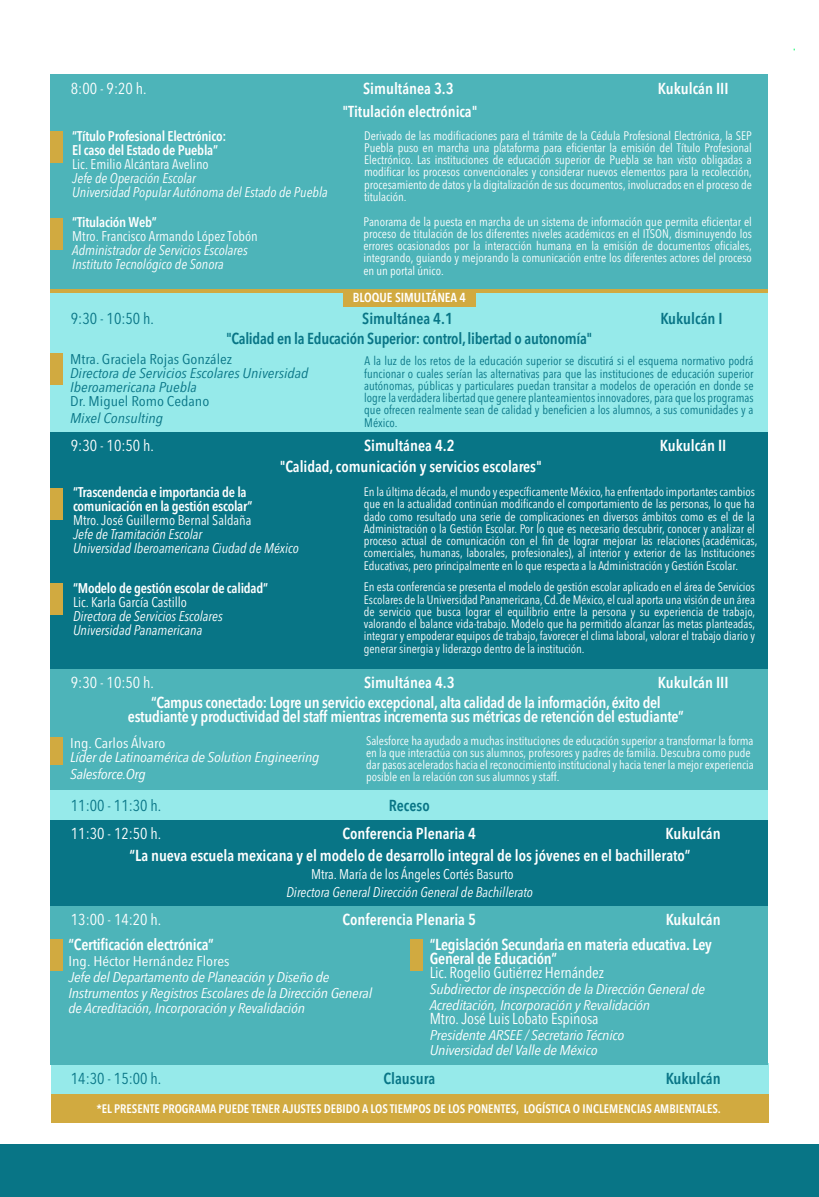
<style>
.page{position:relative;width:819px;height:1197px;background:#fff}
.page>*{position:absolute;margin:0;border:0;box-sizing:border-box;transform-origin:0 0}
.t1{font:600 condensed 15.75px/22.2px "Avenir Next LT Pro";letter-spacing:-.015em;color:#fff;text-align:center}
.t2{font:condensed 15.75px "Avenir Next LT Pro";letter-spacing:-.01em;color:#fff}
.t3{font:600 condensed 15.75px/19.8px "Avenir Next LT Pro";letter-spacing:-.015em;color:#087586;text-align:center}
.t4{font:condensed 15.75px "Avenir Next LT Pro";color:#087586}
.t5{font:italic condensed 14px/15.8px "Avenir Next LT Pro";letter-spacing:-.015em;color:#fff;scale:1.13 1}
.t6{font:italic condensed 14px/14px "Avenir Next LT Pro";letter-spacing:-.015em;color:#fff}
.t7{font:600 condensed 14px/14px "Avenir Next LT Pro";letter-spacing:-.015em;color:#fff}
.t8{font:condensed 14px "Avenir Next LT Pro";color:#fff}
.t9{font:italic condensed 14px/14px "Avenir Next LT Pro";color:#087586;scale:1.13 1}
.t10{font:condensed 14px "Avenir Next LT Pro";color:#087586;scale:1.13 1}
.t11{font:condensed 14px "Avenir Next LT Pro";color:#fff;scale:1.13 1}
.t12{font:600 condensed 12.95px "Avenir Next LT Pro";color:#fff}
.t13{font:condensed 12.25px/12.2px "Avenir Next LT Pro";color:#fff;text-align:justify}
.t14{font:condensed 12.25px/12.2px "Avenir Next LT Pro";color:#087586;text-align:justify}
.t15{font:600 condensed 12.25px "Avenir Next LT Pro";color:#fff}
</style>
<div class="page">
<div style="left:0;top:1144px;width:819px;height:53px;background:#087586"></div>
<div style="left:51px;top:790px;width:717px;height:32px;background:#96eaea"></div>
<div style="left:51px;top:1063px;width:717px;height:32px;background:#96eaea"></div>
<div style="left:51px;top:1094px;width:717px;height:29px;background:#d1aa40"></div>
<div style="left:51px;top:821px;width:717px;height:85px;background:#087586"></div>
<div style="left:51px;top:292px;width:717px;height:141px;background:#96eaea"></div>
<div style="left:51px;top:667px;width:717px;height:123px;background:#4db4b9"></div>
<div style="left:51px;top:432px;width:717px;height:236px;background:#087586"></div>
<div style="left:51px;top:906px;width:717px;height:158px;background:#4db4b9"></div>
<div style="left:51px;top:74px;width:717px;height:217px;background:#4db4b9"></div>
<div style="left:51px;top:354px;width:12px;height:31px;background:#d1aa40"></div>
<div style="left:51px;top:737px;width:12px;height:28px;background:#d1aa40"></div>
<div style="left:51px;top:488px;width:12px;height:31px;background:#d1aa40"></div>
<div style="left:51px;top:583px;width:12px;height:32px;background:#d1aa40"></div>
<div style="left:51px;top:939px;width:12px;height:31px;background:#d1aa40"></div>
<div style="left:410px;top:939px;width:13px;height:31px;background:#d1aa40"></div>
<div style="left:51px;top:131px;width:12px;height:32px;background:#d1aa40"></div>
<div style="left:51px;top:218px;width:12px;height:31px;background:#d1aa40"></div>
<hr style="left:51px;top:289px;width:717px;height:4px;background:#d1aa40">
<div style="left:343px;top:289px;width:132px;height:18px;background:#d1aa40"></div>
<p class="t2" style="left:71px;top:79px;width:77px">8:00 - 9:20 h.</p>
<p class="t1" style="left:363px;top:77px;width:92px">Simultánea 3.3</p>
<p class="t1" style="left:658px;top:77px;width:72px">Kukulcán III</p>
<p class="t1" style="left:343px;top:101px;width:136px">"Titulación electrónica"</p>
<p class="t7" style="left:72px;top:129px;width:156px">“Título Profesional Electrónico:<br>El caso del Estado de Puebla”</p>
<p class="t8" style="left:72px;top:156px;width:138px">Lic. Emilio Alcántara Avelino</p>
<p class="t6" style="left:72px;top:171px;width:257px">Jefe de Operación Escolar<br>Universidad Popular Autónoma del Estado de Puebla</p>
<p class="t7" style="left:72px;top:215px;width:86px">“Titulación Web”</p>
<p class="t8" style="left:72px;top:227px;width:187px">Mtro. Francisco Armando López Tobón</p>
<p class="t6" style="left:72px;top:243px;width:177px">Administrador de Servicios Escolares<br>Instituto Tecnológico de Sonora</p>
<p class="t13" style="left:364px;top:129px;width:389px">Derivado de las modificaciones para el trámite de la Cédula Profesional Electrónica, la SEP Puebla puso en marcha una plataforma para eficientar la emisión del Título Profesional Electrónico. Las instituciones de educación superior de Puebla se han visto obligadas a modificar los procesos convencionales y considerar nuevos elementos para la recolección, procesamiento de datos y la digitalización de sus documentos, involucrados en el proceso de titulación.</p>
<p class="t13" style="left:363px;top:215px;width:390px">Panorama de la puesta en marcha de un sistema de información que permita eficientar el proceso de titulación de los diferentes niveles académicos en el ITSON, disminuyendo los errores ocasionados por la interacción humana en la emisión de documentos oficiales, integrando, guiando y mejorando la comunicación entre los diferentes actores del proceso en un portal único.</p>
<p class="t12" style="left:353px;top:290px;width:115px">BLOQUE SIMULTÁNEA 4</p>
<p class="t4" style="left:71px;top:309px;width:85px">9:30 - 10:50 h.</p>
<p class="t3" style="left:226px;top:309px;width:368px">Simultánea 4.1<br>"Calidad en la Educación Superior: control,libertad o autonomía"</p>
<p class="t3" style="left:660px;top:309px;width:64px">Kukulcán I</p>
<p class="t10" style="left:70px;top:351px;width:145px">Mtra. Graciela Rojas González</p>
<p class="t9" style="left:70px;top:366px;width:212px">Directora de Servicios Escolares Universidad<br>Iberoamericana Puebla</p>
<p class="t10" style="left:70px;top:393px;width:125px">Dr. Miguel Romo Cedano</p>
<p class="t9" style="left:70px;top:411px;width:84px">Mixel Consulting</p>
<p class="t14" style="left:364px;top:355px;width:391px">A la luz de los retos de la educación superior se discutirá si el esquema normativo podrá funcionar o cuales serían las alternativas para que las instituciones de educación superior autónomas, públicas y particulares puedan transitar a modelos de operación en donde se logre la verdadera libertad que genere planteamientosinnovadores, para que los programas que ofrecen realmente sean de calidad y beneficien a los alumnos, a sus comunidades y a México.</p>
<p class="t2" style="left:71px;top:436px;width:85px">9:30 - 10:50 h.</p>
<p class="t1" style="left:364px;top:435px;width:92px">Simultánea 4.2</p>
<p class="t7" style="left:73px;top:485px;width:181px">“Trascendencia e importancia de la comunicación en la gestión escolar”</p>
<p class="t8" style="left:73px;top:512px;width:180px">Mtro.José Guillermo Bernal Saldaña</p>
<p class="t6" style="left:73px;top:527px;width:227px">Jefe de Tramitación Escolar<br>Universidad Iberoamericana Ciudad de México</p>
<p class="t1" style="left:660px;top:435px;width:68px">Kukulcán II</p>
<p class="t1" style="left:280px;top:455px;width:264px">"Calidad, comunicación y servicios escolares"</p>
<p class="t13" style="left:364px;top:486px;width:395px;text-align:left">En la última década, el mundo y específicamente México, ha enfrentado importantescambios que en la actualidad continúan modificando el comportamiento de las personas, lo que ha dado como resultado una serie de complicaciones en diversos ámbitos como es el de la Administración o la Gestión Escolar. Por lo que es necesario descubrir, conocer y analizar el proceso actual de comunicación con el fin de lograr mejorar las relaciones (académicas, comerciales, humanas, laborales, profesionales), al interior y exterior de las Instituciones Educativas, pero principalmente en lo que respecta a la Administración y Gestión Escolar.</p>
<p class="t7" style="left:73px;top:581px;width:197px">“Modelo de gestión escolar de calidad”</p>
<p class="t8" style="left:73px;top:593px;width:116px">Lic. Karla García Castillo</p>
<p class="t6" style="left:73px;top:609px;width:151px">Directora de Servicios Escolares<br>Universidad Panamericana</p>
<p class="t13" style="left:364px;top:581px;width:393px">En esta conferencia se presenta el modelo de gestión escolar aplicado en el área de Servicios Escolares de la Universidad Panamericana, Cd. de México, el cual aporta una visión de un área de servicio que busca lograr el equilibrio entre la persona y su experiencia de trabajo, valorando el balance vida-trabajo. Modelo que ha permitido alcanzar las metas planteadas, integrar y empoderar equipos de trabajo, favorecer el clima laboral, valorar el trabajo diario y generar sinergia y liderazgo dentro de la institución.</p>
<p class="t2" style="left:71px;top:673px;width:85px">9:30 - 10:50 h.</p>
<p class="t1" style="left:151px;top:673px;width:511px;line-height:19.2px">Simultánea 4.3<br>“Campus conectado: Logre un servicio excepcional, alta calidad de la información, éxito del</p>
<p class="t1" style="left:128px;top:705px;width:557px">estudiante y productividad del staff mientras incrementa sus métricas de retención del estudiante”</p>
<p class="t1" style="left:658px;top:672px;width:72px">Kukulcán III</p>
<p class="t11" style="left:70px;top:735px;width:86px">Ing. Carlos Álvaro</p>
<p class="t5" style="left:70px;top:749px;width:222px;line-height:16.8px">Líder de Latinoamérica de Solution Engineering<br>Salesforce.Org</p>
<p class="t13" style="left:366px;top:734px;width:389px;text-align:left">Salesforce ha ayudado a muchas instituciones de educación superior a transformar la forma en la que interactúa con sus alumnos, profesores y padres de familia. Descubra como pude dar pasos acelerados hacia el reconocimiento institucional y hacia tener la mejor experiencia posible en la relación con sus alumnos y staff.</p>
<p class="t4" style="left:71px;top:796px;width:92px">11:00 - 11:30 h.</p>
<p class="t3" style="left:389px;top:795px;width:42px">Receso</p>
<p class="t1" style="left:130px;top:822px;width:562px">Conferencia Plenaria 4<br>“La nueva escuela mexicana y el modelo de desarrollo integral de los jóvenes en el bachillerato”</p>
<p class="t8" style="left:311px;top:866px;width:204px">Mtra. María de los Ángeles Cortés Basurto</p>
<p class="t6" style="left:286px;top:885px;width:248px">Directora General Dirección General de Bachillerato</p>
<p class="t2" style="left:71px;top:824px;width:92px">11:30 - 12:50 h.</p>
<p class="t1" style="left:666px;top:823px;width:57px">Kukulcán</p>
<p class="t2" style="left:71px;top:910px;width:92px">13:00 - 14:20 h.</p>
<p class="t1" style="left:343px;top:908px;width:135px">Conferencia Plenaria 5</p>
<p class="t1" style="left:666px;top:908px;width:57px">Kukulcán</p>
<p class="t1" style="left:68px;top:934px;width:147px">“Certificación electrónica”</p>
<p class="t11" style="left:68px;top:953px;width:144px">Ing. Héctor Hernández Flores</p>
<p class="t5" style="left:68px;top:969px;width:270px">Jefe del Departamento de Planeación y Diseño de<br>Instrumentos y Registros Escolares de la Dirección General de Acreditación, Incorporación y Revalidación</p>
<p class="t1" style="left:430px;top:938px;width:284px;line-height:14px;text-align:left">“Legislación Secundaria en materia educativa. Ley<br>General de Educación”</p>
<p class="t2" style="left:430px;top:963px;width:176px">Lic. Rogelio Gutiérrez Hernández</p>
<p class="t5" style="left:430px;top:981px;width:245px">Subdirector de inspección de la Dirección General de<br>Acreditación, Incorporación y Revalidación</p>
<p class="t2" style="left:430px;top:1009px;width:170px">Mtro. José Luis Lobato Espinosa</p>
<p class="t5" style="left:430px;top:1027px;width:174px">Presidente ARSEE / Secretario Técnico<br>Universidad del Valle de México</p>
<p class="t4" style="left:71px;top:1069px;width:92px">14:30 - 15:00 h.</p>
<p class="t3" style="left:383px;top:1068px;width:53px">Clausura</p>
<p class="t3" style="left:666px;top:1069px;width:57px">Kukulcán</p>
<p class="t15" style="left:96px;top:1102px;width:626px">*EL PRESENTE PROGRAMA PUEDE TENER AJUSTES DEBIDO A LOS TIEMPOS DE LOS PONENTES, LOGÍSTICA O INCLEMENCIAS AMBIENTALES.</p>
</div>
